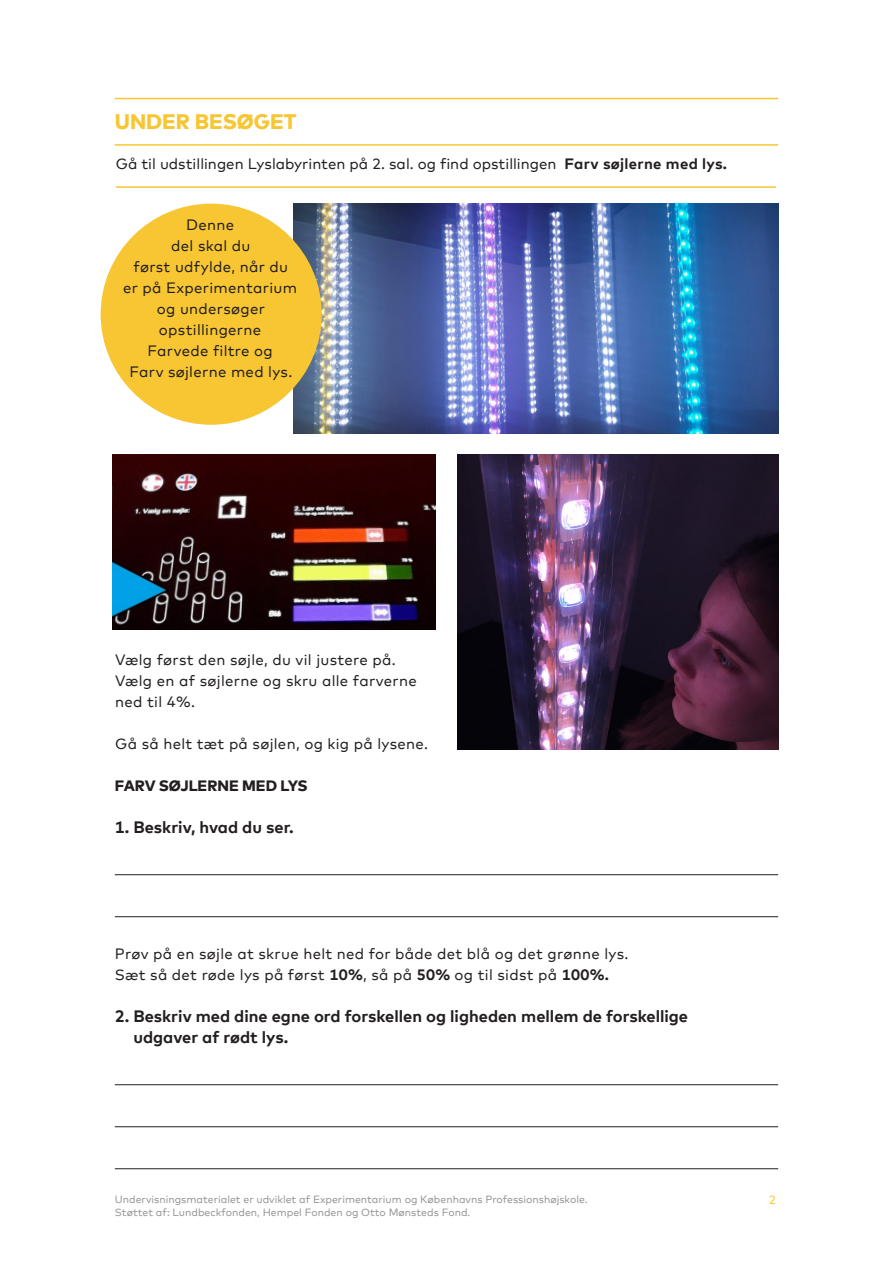
<style>
.page{position:relative;width:893px;height:1263px;background:#fff}
.page>*{position:absolute;margin:0;border:0;box-sizing:border-box;transform-origin:0 0}
.t1{font:800 21px "Mark Offc Pro";color:#f7c632}
.spørgsmål{font:700 16.5px/21px "Mark Offc Pro";color:#231f20}
.brød{font:15px/21px "Mark Offc Pro";letter-spacing:.02em;color:#231f20}
.brød-2{font:15px "Mark Offc Pro";color:#231f20}
.mr{font:800 15px "Mark Offc Pro";color:#231f20}
.t2{font:12px "Mark Offc Pro";color:#f7c632}
.t3{font:10.5px "Mark Offc Pro";color:#939598}
.s1{font-weight:700}
</style>
<div class="page">
<hr style="left:115px;top:98px;width:663px;height:1px;background:#f7c632">
<hr style="left:115px;top:144px;width:663px;height:2px;background:#f7c632">
<hr style="left:116px;top:186px;width:660px;height:2px;background:#f7c632">
<img style="left:112px;top:455px;width:324px;height:175px">
<img style="left:293px;top:204px;width:485px;height:230px">
<div style="left:101px;top:204px;width:221px;height:221px;background:#f7c632;border-radius:50%"></div>
<img style="left:458px;top:455px;width:320px;height:294px">
<hr style="left:115px;top:874px;width:663px;height:1px;background:#231f20">
<hr style="left:115px;top:916px;width:663px;height:1px;background:#231f20">
<hr style="left:115px;top:1084px;width:663px;height:1px;background:#231f20">
<hr style="left:115px;top:1126px;width:663px;height:1px;background:#231f20">
<hr style="left:115px;top:1168px;width:663px;height:1px;background:#231f20">
<p class="t1" style="left:115px;top:106px;width:183px">UNDER BESØGET</p>
<p class="brød-2" style="left:116px;top:152px;width:613px">Gå til udstillingen Lyslabyrinten på 2. sal. og find opstillingen <span class="s1">Farv søjlerne med lys.</span></p>
<p class="brød" style="left:123px;top:213px;width:176px;text-align:center">Denne<br>del skal du<br>først udfylde, når du<br>er på Experimentarium og undersøger opstillingerne</p>
<p class="brød" style="left:147px;top:339px;width:127px">Farvede filtre og</p>
<p class="brød" style="left:129px;top:360px;width:164px">Farv søjlerne med lys.</p>
<p class="brød" style="left:115px;top:648px;width:303px">Vælg først den søjle, du vil justere på.<br>Vælg en af søjlerne og skru alle farverne</p>
<p class="brød" style="left:115px;top:690px;width:81px">ned til 4%.</p>
<p class="brød" style="left:115px;top:732px;width:314px">Gå så helt tæt på søjlen, og kig på lysene.</p>
<p class="mr" style="left:115px;top:774px;width:194px">FARV SØJLERNE MED LYS</p>
<p class="spørgsmål" style="left:115px;top:815px;width:181px">1. Beskriv, hvad du ser.</p>
<p class="brød" style="left:115px;top:942px;width:515px">Prøv på en søjle at skrue helt ned for både det blå og det grønne lys.</p>
<p class="brød" style="left:115px;top:963px;width:496px">Sæt så det røde lys på først <span class="s1">10%</span>, så på <span class="s1">50%</span> og til sidst på <span class="s1">100%.</span></p>
<p class="spørgsmål" style="left:133px;top:1004px;width:556px;text-indent:-19px">2. Beskriv med dine egne ord forskellen og ligheden mellem de forskellige udgaver af rødt lys.</p>
<p class="t3" style="left:115px;top:1191px;width:474px">Undervisningsmaterialet er udviklet af Experimentarium og Københavns Professionshøjskole.</p>
<p class="t2" style="left:769px;top:1191px;width:9px">2</p>
<p class="t3" style="left:115px;top:1204px;width:357px">Støttet af: Lundbeckfonden, Hempel Fonden og Otto Mønsteds Fond.</p>
</div>
